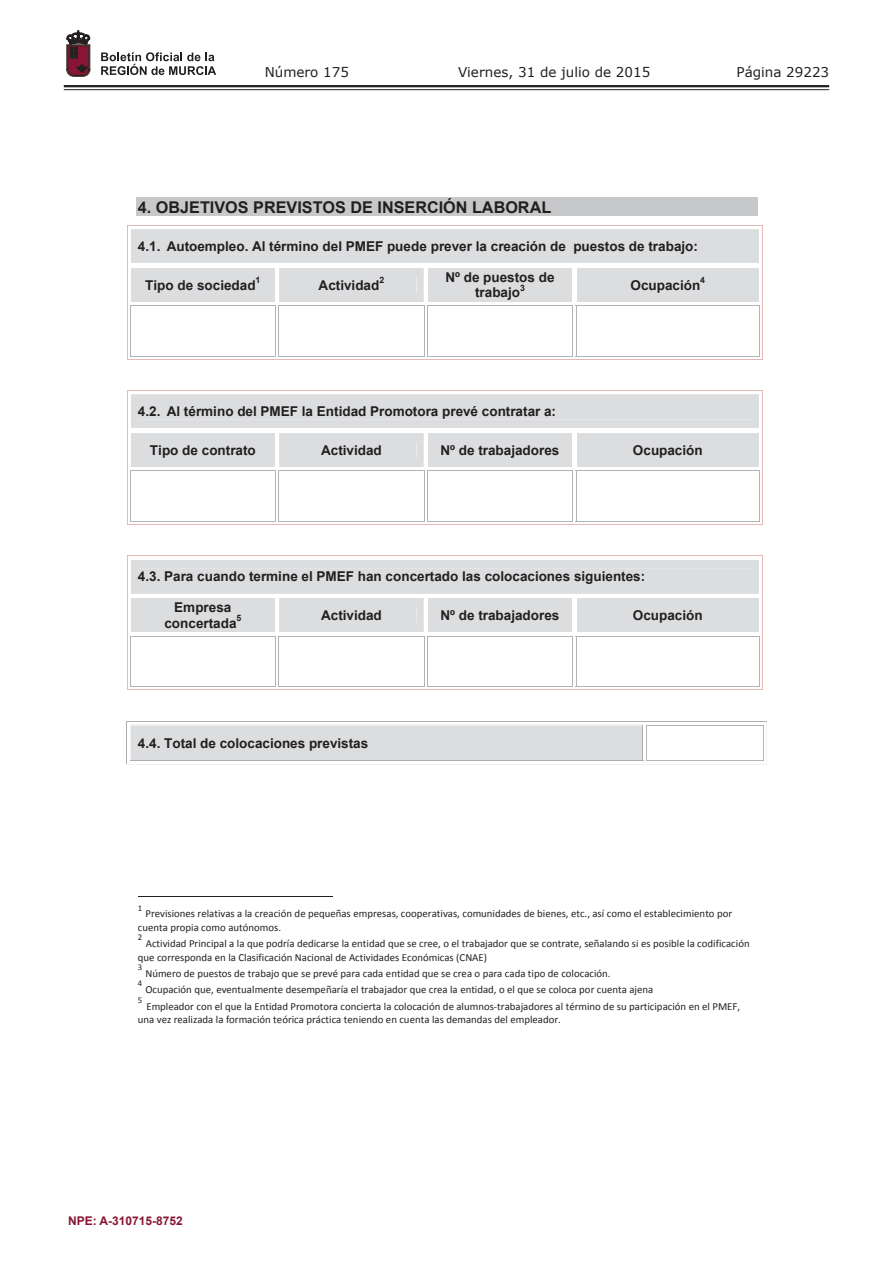
<style>
.page{position:relative;width:893px;height:1263px;background:#fff}
.page>*{position:absolute;margin:0;border:0;box-sizing:border-box;transform-origin:0 0}
.t1{font:700 16.2px "Arial";color:#231f20}
.t2{font:700 13.5px/15.6px "Arial";color:#231f20;text-align:center}
.t3{font:13.5px "Verdana";color:#231f20}
.t4{font:700 12px "Arial";color:#881536}
.t5{font:10.8px/13.8px "Calibri";color:#231f20}
.t6{font:700 8.7px "Arial";color:#231f20}
.t7{font:8.7px "Calibri";color:#231f20}
</style>
<div class="page">
<hr style="left:64px;top:85px;width:765px;height:2px;background:#231f20">
<hr style="left:64px;top:89px;width:765px;height:1px;background:#231f20">
<svg style="left:101px;top:52px;width:115px;height:23px"></svg>
<svg style="left:67px;top:31px;width:23px;height:45px"></svg>
<div style="left:136px;top:197px;width:622px;height:19px;background:#c7c8ca"></div>
<hr style="left:130px;top:356px;width:146px;height:1px;background:#b2b3b7">
<hr style="left:130px;top:306px;width:1px;height:50px;background:#b2b3b7">
<hr style="left:275px;top:306px;width:1px;height:50px;background:#b2b3b7">
<hr style="left:127px;top:306px;width:1px;height:53px;background:#e5b9b7">
<hr style="left:127px;top:359px;width:150px;height:1px;background:#e5b9b7">
<hr style="left:279px;top:356px;width:145px;height:1px;background:#b2b3b7">
<hr style="left:279px;top:306px;width:1px;height:50px;background:#b2b3b7">
<hr style="left:424px;top:306px;width:1px;height:50px;background:#b2b3b7">
<hr style="left:277px;top:359px;width:149px;height:1px;background:#e5b9b7">
<hr style="left:427px;top:356px;width:146px;height:1px;background:#b2b3b7">
<hr style="left:427px;top:306px;width:1px;height:50px;background:#b2b3b7">
<hr style="left:572px;top:306px;width:1px;height:50px;background:#b2b3b7">
<hr style="left:426px;top:359px;width:148px;height:1px;background:#e5b9b7">
<svg style="left:127px;top:225px;width:636px;height:81px;background:#e0e0e1"></svg>
<hr style="left:576px;top:356px;width:184px;height:1px;background:#b2b3b7">
<hr style="left:576px;top:306px;width:1px;height:50px;background:#b2b3b7">
<hr style="left:759px;top:306px;width:1px;height:50px;background:#b2b3b7">
<hr style="left:575px;top:359px;width:188px;height:1px;background:#e5b9b7">
<hr style="left:763px;top:306px;width:1px;height:53px;background:#e5b9b7">
<hr style="left:130px;top:521px;width:146px;height:1px;background:#b2b3b7">
<hr style="left:130px;top:471px;width:1px;height:50px;background:#b2b3b7">
<hr style="left:275px;top:471px;width:1px;height:50px;background:#b2b3b7">
<hr style="left:127px;top:471px;width:1px;height:54px;background:#e5b9b7">
<hr style="left:127px;top:524px;width:150px;height:1px;background:#e5b9b7">
<hr style="left:279px;top:521px;width:145px;height:1px;background:#b2b3b7">
<hr style="left:279px;top:471px;width:1px;height:50px;background:#b2b3b7">
<hr style="left:424px;top:471px;width:1px;height:50px;background:#b2b3b7">
<hr style="left:277px;top:524px;width:149px;height:1px;background:#e5b9b7">
<hr style="left:427px;top:521px;width:146px;height:1px;background:#b2b3b7">
<hr style="left:427px;top:471px;width:1px;height:50px;background:#b2b3b7">
<hr style="left:572px;top:471px;width:1px;height:50px;background:#b2b3b7">
<hr style="left:426px;top:524px;width:148px;height:1px;background:#e5b9b7">
<svg style="left:127px;top:391px;width:636px;height:80px;background:#e0e0e2"></svg>
<hr style="left:576px;top:521px;width:184px;height:1px;background:#b2b3b7">
<hr style="left:576px;top:471px;width:1px;height:50px;background:#b2b3b7">
<hr style="left:759px;top:471px;width:1px;height:50px;background:#b2b3b7">
<hr style="left:575px;top:524px;width:188px;height:1px;background:#e5b9b7">
<hr style="left:763px;top:471px;width:1px;height:54px;background:#e5b9b7">
<hr style="left:130px;top:686px;width:146px;height:1px;background:#b2b3b7">
<hr style="left:130px;top:636px;width:1px;height:50px;background:#b2b3b7">
<hr style="left:275px;top:636px;width:1px;height:50px;background:#b2b3b7">
<hr style="left:127px;top:636px;width:1px;height:54px;background:#e5b9b7">
<hr style="left:127px;top:689px;width:150px;height:1px;background:#e5b9b7">
<hr style="left:279px;top:686px;width:145px;height:1px;background:#b2b3b7">
<hr style="left:279px;top:636px;width:1px;height:50px;background:#b2b3b7">
<hr style="left:424px;top:636px;width:1px;height:50px;background:#b2b3b7">
<hr style="left:277px;top:689px;width:149px;height:1px;background:#e5b9b7">
<hr style="left:427px;top:686px;width:146px;height:1px;background:#b2b3b7">
<hr style="left:427px;top:636px;width:1px;height:50px;background:#b2b3b7">
<hr style="left:572px;top:636px;width:1px;height:50px;background:#b2b3b7">
<hr style="left:426px;top:689px;width:148px;height:1px;background:#e5b9b7">
<svg style="left:127px;top:556px;width:636px;height:81px"></svg>
<hr style="left:576px;top:686px;width:184px;height:1px;background:#b2b3b7">
<hr style="left:576px;top:636px;width:1px;height:50px;background:#b2b3b7">
<hr style="left:759px;top:636px;width:1px;height:50px;background:#b2b3b7">
<hr style="left:575px;top:689px;width:188px;height:1px;background:#e5b9b7">
<hr style="left:763px;top:636px;width:1px;height:54px;background:#e5b9b7">
<hr style="left:126px;top:721px;width:640px;height:1px;background:#adaeb2">
<hr style="left:126px;top:725px;width:1px;height:40px;background:#adaeb2">
<hr style="left:126px;top:764px;width:519px;height:1px;background:#f0f1f2">
<hr style="left:646px;top:725px;width:117px;height:1px;background:#b2b3b7">
<svg style="left:126px;top:722px;width:518px;height:39px;background:#dddee0"></svg>
<hr style="left:646px;top:760px;width:117px;height:1px;background:#b2b3b7">
<hr style="left:646px;top:725px;width:1px;height:35px;background:#b2b3b7">
<hr style="left:763px;top:725px;width:1px;height:35px;background:#b2b3b7">
<hr style="left:645px;top:764px;width:121px;height:1px;background:#f0f1f2">
<hr style="left:766px;top:725px;width:1px;height:40px;background:#f0f1f2">
<hr style="left:138px;top:896px;width:194px;height:1px;background:#231f20">
<p class="t3" style="left:265px;top:62px;width:86px">Número 175</p>
<p class="t3" style="left:458px;top:62px;width:194px">Viernes, 31 de julio de 2015</p>
<p class="t3" style="left:736px;top:62px;width:94px">Página 29223</p>
<h1 class="t1" style="left:138px;top:196px;width:415px">4. OBJETIVOS PREVISTOS DE INSERCIÓN LABORAL</h1>
<p class="t2" style="left:138px;top:239px;width:562px">4.1. Autoempleo. Al término del PMEF puede prever la creación de puestos de trabajo:</p>
<p class="t2" style="left:145px;top:277px;width:112px">Tipo de sociedad</p>
<p class="t6" style="left:379px;top:274px;width:6px">2</p>
<p class="t2" style="left:445px;top:270px;width:111px">Nº de puestos de trabajo</p>
<p class="t6" style="left:256px;top:274px;width:6px">1</p>
<p class="t6" style="left:700px;top:274px;width:6px">4</p>
<p class="t6" style="left:520px;top:282px;width:6px">3</p>
<p class="t2" style="left:630px;top:277px;width:71px">Ocupación</p>
<p class="t2" style="left:319px;top:277px;width:62px">Actividad</p>
<p class="t2" style="left:138px;top:404px;width:420px">4.2. Al término del PMEF la Entidad Promotora prevé contratar a:</p>
<p class="t2" style="left:150px;top:443px;width:107px">Tipo de contrato</p>
<p class="t2" style="left:321px;top:443px;width:62px">Actividad</p>
<p class="t2" style="left:440px;top:443px;width:120px">Nº de trabajadores</p>
<p class="t2" style="left:633px;top:443px;width:71px">Ocupación</p>
<p class="t2" style="left:138px;top:569px;width:509px">4.3. Para cuando termine el PMEF han concertado las colocaciones siguientes:</p>
<p class="t2" style="left:164px;top:600px;width:74px">Empresa concertada</p>
<p class="t6" style="left:236px;top:612px;width:6px">5</p>
<p class="t2" style="left:321px;top:608px;width:62px">Actividad</p>
<p class="t2" style="left:440px;top:608px;width:120px">Nº de trabajadores</p>
<p class="t2" style="left:633px;top:608px;width:71px">Ocupación</p>
<p class="t2" style="left:138px;top:735px;width:232px">4.4. Total de colocaciones previstas</p>
<p class="t7" style="left:138px;top:902px;width:6px">1</p>
<p class="t5" style="left:138px;top:907px;width:596px;text-indent:8px">Previsiones relativas a la creación de pequeñas empresas, cooperativas, comunidades de bienes, etc., así como el establecimiento por cuenta propia como autónomos.</p>
<p class="t7" style="left:138px;top:932px;width:6px">2</p>
<p class="t5" style="left:138px;top:936px;width:613px;text-indent:8px">Actividad Principal a la que podría dedicarse la entidad que se cree, o el trabajador que se contrate, señalando si es posible la codificación que corresponda en la Clasificación Nacional de Actividades Económicas (CNAE)</p>
<p class="t7" style="left:138px;top:961px;width:6px">3</p>
<p class="t5" style="left:145px;top:966px;width:467px">Número de puestos de trabajo que se prevé para cada entidad que se crea o para cada tipo de colocación.</p>
<p class="t7" style="left:138px;top:978px;width:6px">4</p>
<p class="t5" style="left:145px;top:982px;width:509px">Ocupación que, eventualmente desempeñaría el trabajador que crea la entidad, o el que se coloca por cuenta ajena</p>
<p class="t7" style="left:138px;top:994px;width:6px">5</p>
<p class="t5" style="left:138px;top:999px;width:604px;text-indent:8px">Empleador con el que la Entidad Promotora concierta la colocación de alumnos‐trabajadores al término de su participación en el PMEF, una vez realizada la formación teórica práctica teniendo en cuenta las demandas del empleador.</p>
<p class="t4" style="left:68px;top:1213px;width:116px">NPE: A-310715-8752</p>
</div>
